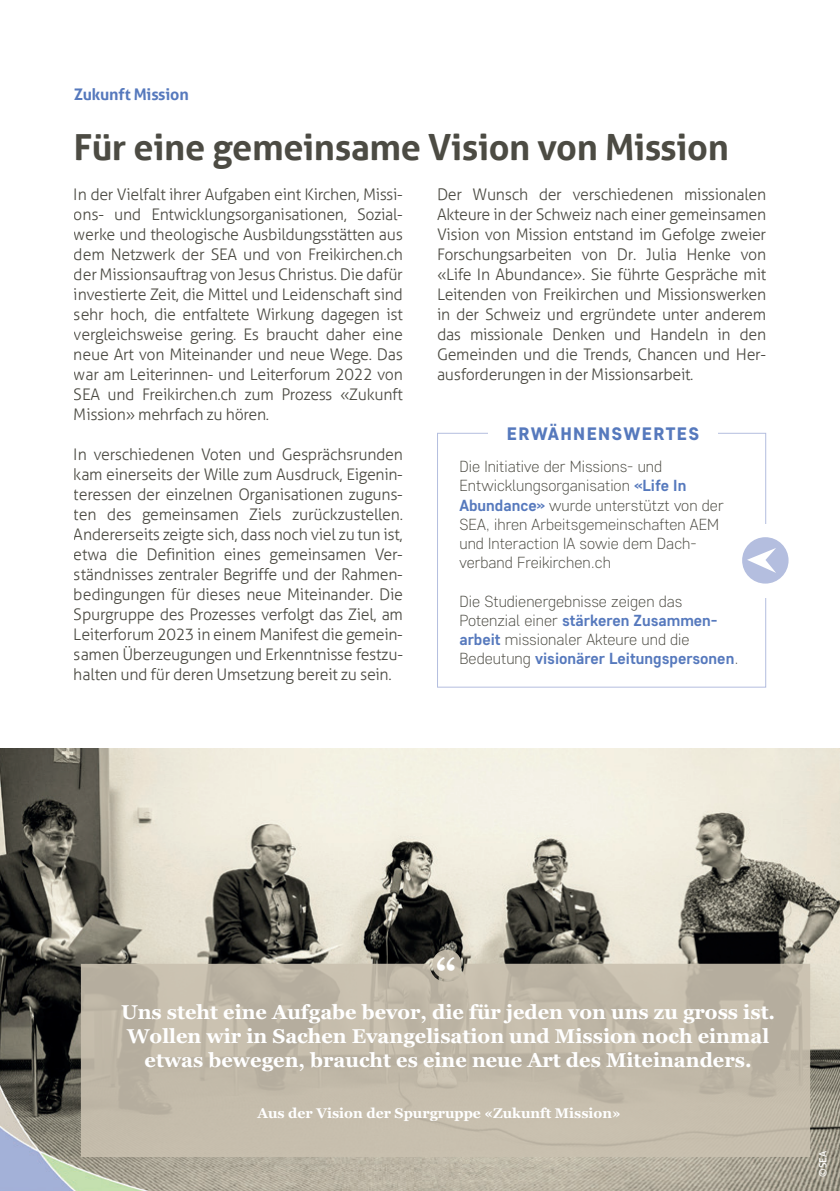
<style>
.page{position:relative;width:840px;height:1191px;background:#fff}
.page>*{position:absolute;margin:0;border:0;box-sizing:border-box;transform-origin:0 0}
.t1{font:700 40px "Georgia";color:#fff}
.t2{font:700 36px "Aller";letter-spacing:-.01em;color:#4c4b43}
.t3{font:700 20px/24px "Georgia";color:#fff;text-align:center}
.t4{font:800 18px "Core Sans D65";letter-spacing:.075em;color:#5679bd}
.t5{font:300 16px/20px "Aller";letter-spacing:-.02em;color:#4c4b43;text-align:justify}
.t6{font:300 16px/19.2px "Core Sans D25";color:#4c4b43}
.t7{font:700 16px "Core Sans D55";color:#5679bd}
.t8{font:700 16px "Aller";letter-spacing:-.01em;color:#5679bd}
.t9{font:700 14px "Georgia";color:#fff}
.t10{font:10px "Aller";color:#fff}
.s1{font-family:"Core Sans D55";font-weight:700;color:#5679bd}
.s2{font-family:"Core Sans D25";font-weight:300;color:#4c4b43}
</style>
<div class="page">
<img style="left:0;top:748px;width:839px;height:443px">
<div style="left:437px;top:433px;width:328px;height:254px;border:1px solid #b4bedf"></div>
<div style="left:760px;top:524px;width:10px;height:73px;background:#fff"></div>
<div style="left:741px;top:537px;width:47px;height:46px;background:#b4bedf;border-radius:50%"></div>
<svg style="left:747px;top:548px;width:28px;height:25px"></svg>
<div style="left:488px;top:427px;width:229px;height:13px;background:#fff"></div>
<svg style="left:81px;top:963px;width:728px;height:194px;background:#c0b8a8"></svg>
<svg style="left:432px;top:949px;width:29px;height:30px"></svg>
<p class="t8" style="left:74px;top:84px;width:116px">Zukunft Mission</p>
<h2 class="t2" style="left:74px;top:125px;width:656px">Für eine gemeinsame Vision von Mission</h2>
<p class="t5" style="left:74px;top:184px;width:330px">In der Vielfalt ihrer Aufgaben eint Kirchen, Missi&shy;ons- und Entwicklungsorganisationen, Sozial&shy;werke und theologische Ausbildungsstätten aus dem Netzwerk der SEA und von Freikirchen.ch der Missionsauftrag von Jesus Christus. Die dafür investierte Zeit, die Mittel und Leidenschaft sind sehr hoch, die entfaltete Wirkung dagegen ist vergleichsweise gering. Es braucht daher eine neue Art von Miteinander und neue Wege. Das war am Leiterinnen- und Leiterforum 2022 von SEA und Freikirchen.ch zum Prozess «Zukunft Mission» mehrfach zu hören.</p>
<p class="t5" style="left:74px;top:444px;width:330px">In verschiedenen Voten und Gesprächsrunden kam einerseits der Wille zum Ausdruck, Eigenin&shy;teressen der einzelnen Organisationen zuguns&shy;ten des gemeinsamen Ziels zurückzustellen.<br>Andererseits zeigte sich, dass noch viel zu tun ist, etwa die Definition eines gemeinsamen Ver&shy;ständnisses zentraler Begriffe und der Rahmen&shy;bedingungen für dieses neue Miteinander. Die Spurgruppe des Prozesses verfolgt das Ziel, am Leiterforum 2023 in einem Manifest die gemein&shy;samen Überzeugungen und Erkenntnisse festzu&shy;halten und für deren Umsetzung bereit zu sein.</p>
<p class="t5" style="left:437px;top:184px;width:330px">Der Wunsch der verschiedenen missionalen Akteure in der Schweiz nach einer gemeinsamen Vision von Mission entstand im Gefolge zweier Forschungsarbeiten von Dr. Julia Henke von «Life In Abundance». Sie führte Gespräche mit Leitenden von Freikirchen und Missionswerken in der Schweiz und ergründete unter anderem das missionale Denken und Handeln in den Gemeinden und die Trends, Chancen und Her&shy;ausforderungen in der Missionsarbeit.</p>
<p class="t4" style="left:506px;top:422px;width:194px">ERWÄHNENSWERTES</p>
<p class="t6" style="left:459px;top:456px;width:266px">Die Initiative der Missions- und Entwicklungsorganisation <span class="s1">«Life In Abundance»</span> wurde unterstützt von der SEA, ihren Arbeitsgemeinschaften AEM und Interaction IA sowie dem Dach&shy;verband Freikirchen.ch</p>
<p class="t6" style="left:459px;top:591px;width:224px">Die Studienergebnisse zeigen das</p>
<p class="t7" style="left:459px;top:610px;width:260px"><span class="s2">Potenzial einer</span> stärkeren Zusammen-</p>
<p class="t6" style="left:459px;top:629px;width:232px"><span class="s1">arbeit</span> missionaler Akteure und die</p>
<p class="t7" style="left:459px;top:648px;width:280px"><span class="s2">Bedeutung</span> visionärer Leitungspersonen<span class="s2">.</span></p>
<h1 class="t1" style="left:435px;top:947px;width:22px">“</h1>
<p class="t3" style="left:121px;top:1000px;width:655px">Uns steht eine Aufgabe bevor, die für jeden von uns zu gross ist.<br>Wollen wir in Sachen Evangelisation und Mission noch einmal etwas bewegen, braucht es eine neue Art des Miteinanders.</p>
<p class="t9" style="left:257px;top:1104px;width:364px">Aus der Vision der Spurgruppe «Zukunft Mission»</p>
<p class="t10" style="left:816px;top:1176px;width:27px;rotate:-90deg">©SEA</p>
</div>
